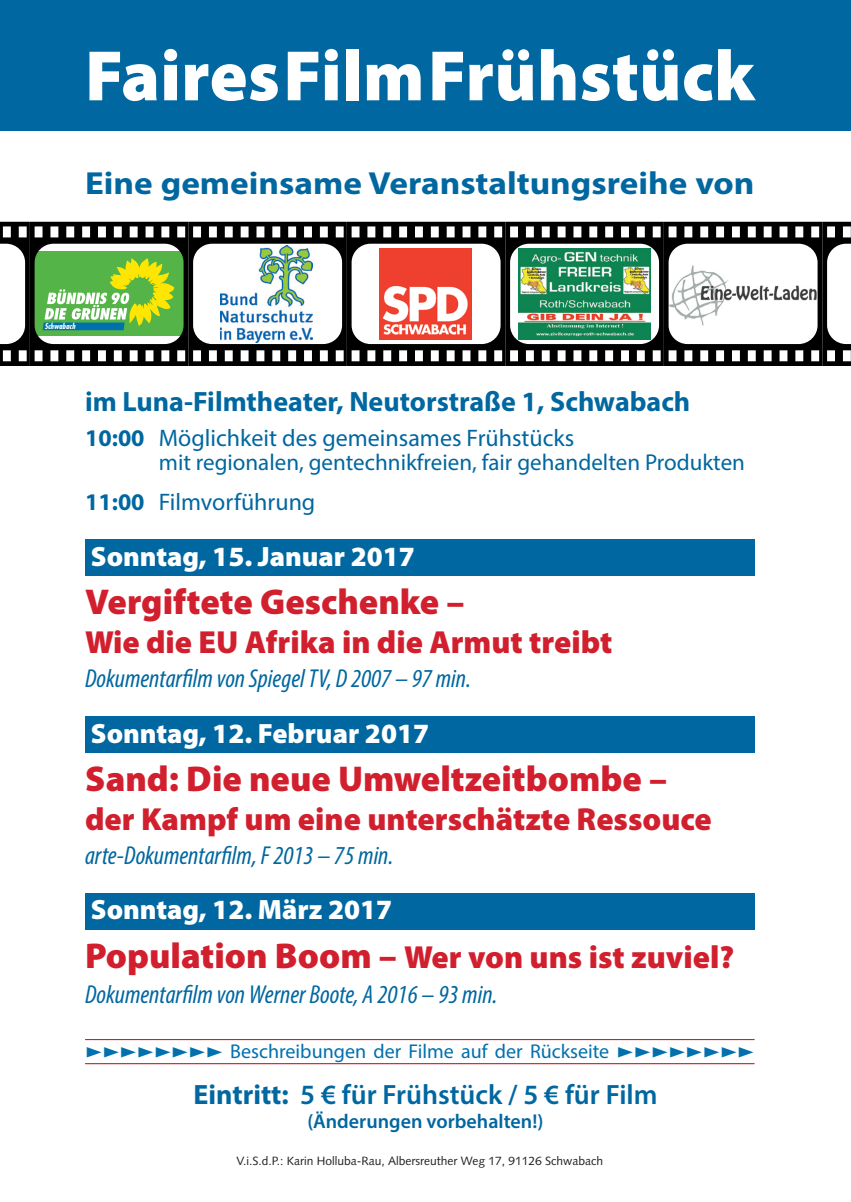
<style>
.page{position:relative;width:851px;height:1202px;background:#fff}
.page>*{position:absolute;margin:0;border:0;box-sizing:border-box;transform-origin:0 0}
.t1{font:900 72px "Myriad Pro";letter-spacing:.005em;color:#fff}
.t2{font:900 36px "Myriad Pro";color:#d11f2d}
.t3{font:900 32px "Myriad Pro";color:#d11f2d}
.t4{font:700 32px "Myriad Pro";color:#0167a0;scale:1.1 1}
.t5{font:900 28px "Myriad Pro";color:#fff}
.t6{font:700 28px "Myriad Pro";color:#0167a0}
.t7{font:600 28px "Myriad Pro";color:#0167a0}
.t8{font:italic condensed 26px "Myriad Pro";color:#0167a0}
.t9{font:24px "Myriad Pro";color:#0167a0}
.t10{font:23px "Myriad Pro";color:#0167a0}
.t11{font:20px "Myriad Pro";color:#0070ae}
.t12{font:600 20px "Myriad Pro";color:#0167a0}
.t13{font:12px "Syntax";color:#231f20}
.t14{font:8.8px "Futura T Bold Cond Obli";color:#fff}
.s1{font-weight:700}
.s2{font-size:36px}
.s3{font-family:"Nimbus San Con L";font-weight:300;font-size:24px}
</style>
<div class="page">
<div style="left:85px;top:539px;width:669px;height:37px;background:#0167a0"></div>
<div style="left:85px;top:716px;width:669px;height:37px;background:#0167a0"></div>
<div style="left:85px;top:893px;width:669px;height:37px;background:#0167a0"></div>
<div style="left:0;top:0;width:850px;height:130px;background:#0167a0"></div>
<svg style="left:0;top:222px;width:850px;height:144px"></svg>
<hr style="left:85px;top:1039px;width:669px;height:1px;background:#d11f2d">
<hr style="left:85px;top:1063px;width:669px;height:1px;background:#d11f2d">
<h1 class="t1" style="left:85px;top:35px;width:671px">FairesFilmFrühstück</h1>
<p class="t4" style="left:85px;top:162px;width:610px">Eine gemeinsame Veranstaltungsreihe von</p>
<p class="t14" style="left:45px;top:322px;width:33px">Schwabach</p>
<p class="t6" style="left:85px;top:383px;width:606px">im Luna-Filmtheater, Neutorstraße 1, Schwabach</p>
<p class="t9" style="left:85px;top:423px;width:490px"><span class="s1">10:00</span> Möglichkeit des gemeinsames Frühstücks</p>
<p class="t10" style="left:159px;top:448px;width:587px">mit regionalen, gentechnikfreien, fair gehandelten Produkten</p>
<p class="t9" style="left:85px;top:487px;width:232px"><span class="s1">11:00</span> Filmvorführung</p>
<p class="t5" style="left:91px;top:540px;width:326px">Sonntag, 15. Januar 2017</p>
<h2 class="t2" style="left:85px;top:582px;width:381px">Vergiftete Geschenke –</h2>
<p class="t3" style="left:85px;top:624px;width:529px">Wie die EU Afrika in die Armut treibt</p>
<p class="t8" style="left:85px;top:663px;width:387px">Dokumentarfilm von Spiegel TV, D 2007 – 97 min.</p>
<p class="t5" style="left:91px;top:717px;width:340px">Sonntag, 12. Februar 2017</p>
<h2 class="t2" style="left:85px;top:759px;width:583px">Sand: Die neue Umweltzeitbombe –</h2>
<p class="t3" style="left:85px;top:801px;width:628px">der Kampf um eine unterschätzte Ressouce</p>
<p class="t8" style="left:85px;top:840px;width:310px">arte-Dokumentarfilm, F 2013 – 75 min.</p>
<p class="t5" style="left:91px;top:894px;width:303px">Sonntag, 12. März 2017</p>
<p class="t3" style="left:85px;top:939px;width:650px"><span class="s2">Population Boom –</span> Wer von uns ist zuviel?</p>
<p class="t8" style="left:85px;top:978px;width:414px">Dokumentarfilm von Werner Boote, A 2016 – 93 min.</p>
<p class="t11" style="left:85px;top:1039px;width:670px"><span class="s3">►►►►►►►►</span> Beschreibungen der Filme auf der Rückseite <span class="s3">►►►►►►►►</span></p>
<p class="t7" style="left:193px;top:1077px;width:465px"><span class="s1">Eintritt:</span> 5 € für Frühstück / 5 € für Film</p>
<p class="t12" style="left:307px;top:1108px;width:237px">(Änderungen vorbehalten!)</p>
<p class="t13" style="left:236px;top:1154px;width:368px">V.i.S.d.P.: Karin Holluba-Rau, Albersreuther Weg 17, 91126 Schwabach</p>
</div>
